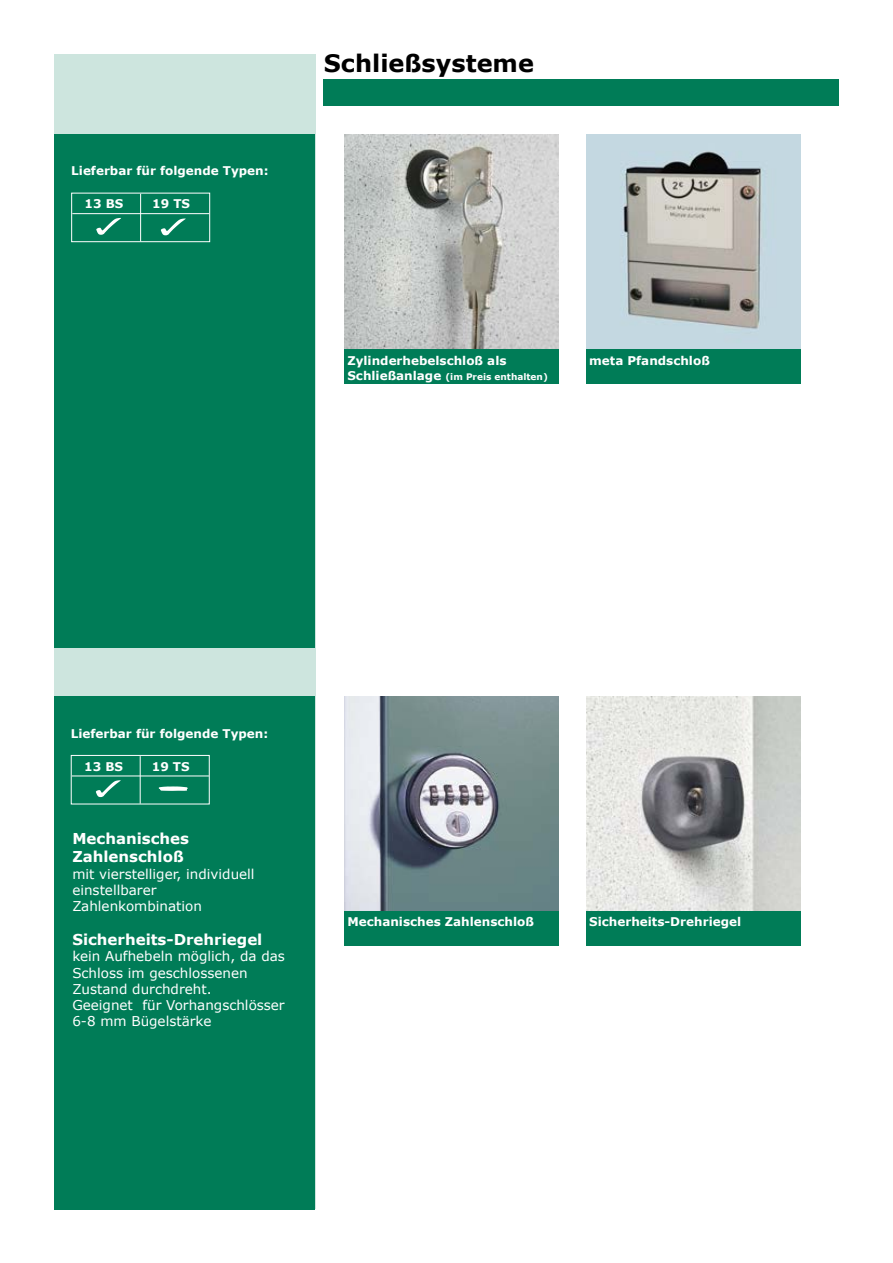
<style>
.page{position:relative;width:893px;height:1263px;background:#fff}
.page>*{position:absolute;margin:0;border:0;box-sizing:border-box;transform-origin:0 0}
.t1{font:700 24px "Verdana";color:#000}
.t2{font:700 15px/18px "Verdana";color:#fff}
.t3{font:13.5px/16.2px "Verdana";color:#fff}
.t4{font:700 12px "Verdana";color:#fff}
.t5{font:700 9px "Verdana";color:#fff}
.s1{font-size:12px}
</style>
<div class="page">
<div style="left:54px;top:54px;width:261px;height:1155px;background:#cde5de"></div>
<div style="left:54px;top:134px;width:261px;height:513px;background:#007c57"></div>
<div style="left:324px;top:79px;width:515px;height:26px;background:#007c57"></div>
<img style="left:344px;top:135px;width:215px;height:214px">
<img style="left:586px;top:135px;width:214px;height:214px">
<img style="left:344px;top:696px;width:215px;height:215px">
<div style="left:344px;top:349px;width:215px;height:35px;background:#007c57"></div>
<div style="left:586px;top:349px;width:214px;height:35px;background:#007c57"></div>
<div style="left:344px;top:911px;width:215px;height:35px;background:#007c57"></div>
<img style="left:586px;top:696px;width:214px;height:215px">
<div style="left:586px;top:911px;width:214px;height:35px;background:#007c57"></div>
<div style="left:71px;top:193px;width:139px;height:49px;border:1px solid #fff"></div>
<hr style="left:140px;top:194px;width:1px;height:47px;background:#fff">
<hr style="left:72px;top:213px;width:137px;height:1px;background:#fff">
<svg style="left:96px;top:218px;width:25px;height:17px"></svg>
<svg style="left:161px;top:218px;width:25px;height:17px"></svg>
<div style="left:54px;top:696px;width:261px;height:514px;background:#007c57"></div>
<div style="left:71px;top:755px;width:139px;height:49px;border:1px solid #fff"></div>
<hr style="left:140px;top:756px;width:1px;height:48px;background:#fff">
<hr style="left:72px;top:775px;width:137px;height:1px;background:#fff">
<svg style="left:96px;top:780px;width:25px;height:17px"></svg>
<svg style="left:159px;top:786px;width:29px;height:5px"></svg>
<p class="t4" style="left:71px;top:163px;width:199px">Lieferbar für folgende Typen:</p>
<p class="t4" style="left:85px;top:196px;width:40px">13 BS</p>
<p class="t4" style="left:152px;top:196px;width:39px">19 TS</p>
<h1 class="t1" style="left:324px;top:48px;width:211px">Schließsysteme</h1>
<p class="t4" style="left:347px;top:353px;width:161px">Zylinderhebelschloß als</p>
<p class="t5" style="left:347px;top:370px;width:202px"><span class="s1">Schließanlage</span> (im Preis enthalten)</p>
<p class="t4" style="left:589px;top:353px;width:122px">meta Pfandschloß</p>
<p class="t4" style="left:71px;top:726px;width:199px">Lieferbar für folgende Typen:</p>
<p class="t4" style="left:84px;top:758px;width:40px">13 BS</p>
<p class="t4" style="left:152px;top:758px;width:39px">19 TS</p>
<p class="t2" style="left:72px;top:829px;width:118px">Mechanisches<br>Zahlenschloß</p>
<p class="t3" style="left:72px;top:865px;width:184px">mit vierstelliger, individuell einstellbarer<br>Zahlenkombination</p>
<p class="t2" style="left:72px;top:930px;width:192px">Sicherheits-Drehriegel</p>
<p class="t3" style="left:72px;top:948px;width:214px">kein Aufhebeln möglich, da das<br>Schloss im geschlossenen<br>Zustand durchdreht.<br>Geeignet für Vorhangschlösser<br>6-8 mm Bügelstärke</p>
<p class="t4" style="left:347px;top:914px;width:188px">Mechanisches Zahlenschloß</p>
<p class="t4" style="left:589px;top:914px;width:154px">Sicherheits-Drehriegel</p>
</div>
